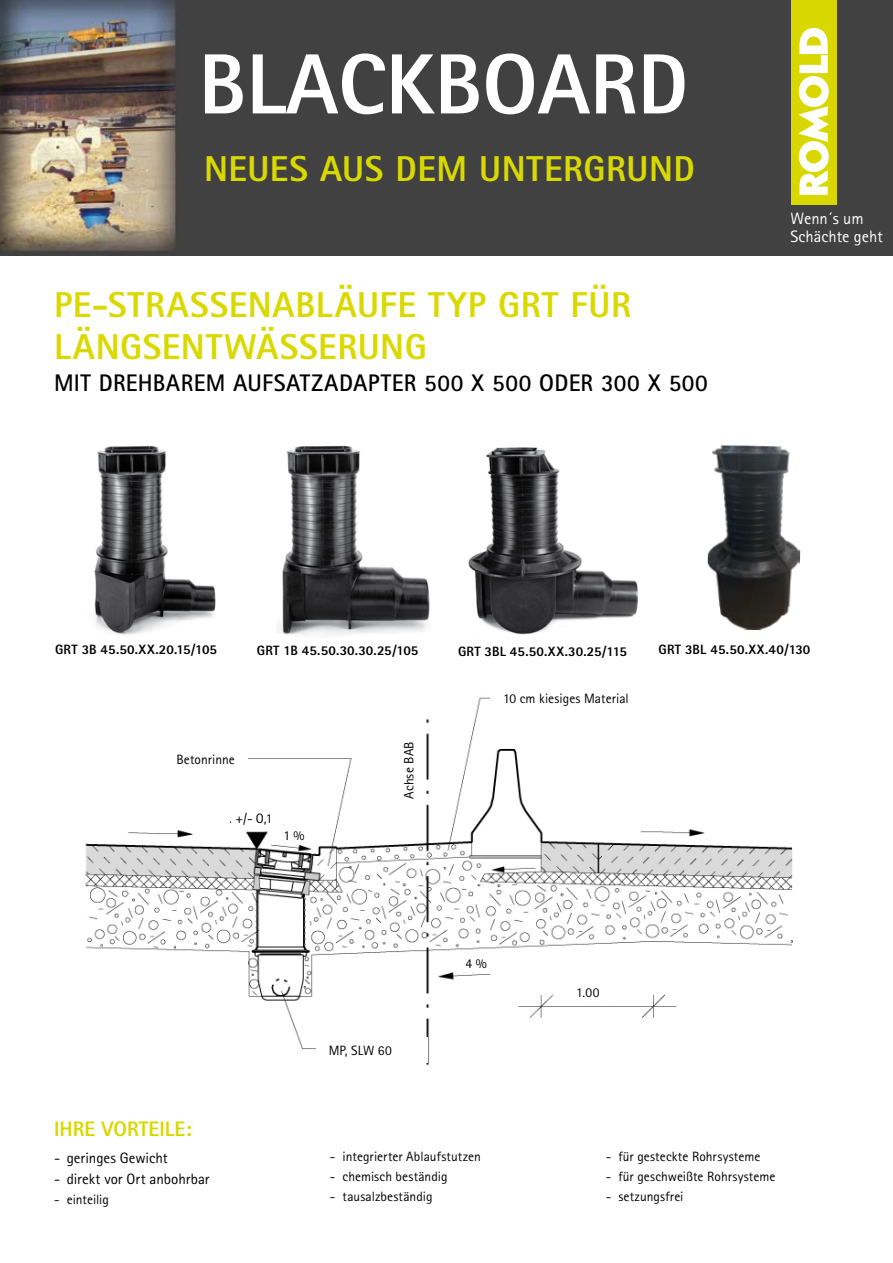
<style>
.page{position:relative;width:893px;height:1263px;background:#fff}
.page>*{position:absolute;margin:0;border:0;box-sizing:border-box;transform-origin:0 0}
.t1{font:800 85.5px "Rotis Sans Serif";color:#fff}
.t2{font:800 36px/42px "Rotis Sans Serif";letter-spacing:.015em;color:#d9d900}
.t3{font:700 24px "Rotis Sans Serif";letter-spacing:.02em;color:#000}
.t4{font:800 21px "Rotis Sans Serif";color:#d8d800}
.t5{font:16.5px/18px "Rotis Sans Serif";color:#fff}
.t6{font:15px "Rotis Sans Serif";color:#000}
.t7{font:13.5px "Rotis Sans Serif";letter-spacing:.005em;color:#000}
.t8{font:800 13.5px "Rotis Sans Serif";color:#000}
</style>
<div class="page">
<img style="left:0;top:0;width:893px;height:255px">
<div style="left:791px;top:0;width:45px;height:204px;background:#d8d800"></div>
<svg style="left:798px;top:28px;width:31px;height:167px"></svg>
<img style="left:94px;top:445px;width:122px;height:190px">
<img style="left:468px;top:447px;width:170px;height:188px">
<img style="left:278px;top:445px;width:152px;height:190px">
<img style="left:707px;top:445px;width:94px;height:186px">
<img style="left:85px;top:697px;width:708px;height:368px">
<div style="left:490px;top:679px;width:223px;height:38px;background:#fff"></div>
<div style="left:137px;top:743px;width:111px;height:31px;background:#fff"></div>
<div style="left:563px;top:978px;width:69px;height:27px;background:#fff"></div>
<div style="left:453px;top:953px;width:48px;height:19px;background:#fff"></div>
<div style="left:316px;top:1037px;width:112px;height:26px;background:#fff"></div>
<div style="left:393px;top:708px;width:30px;height:103px;background:#fff"></div>
<div style="left:231px;top:805px;width:52px;height:26px;background:#fff"></div>
<div style="left:272px;top:825px;width:48px;height:19px;background:#fff"></div>
<h1 class="t1" style="left:199px;top:30px;width:491px">BLACKBOARD</h1>
<h2 class="t2" style="left:204px;top:147px;width:488px">NEUES AUS DEM UNTERGRUND</h2>
<h2 class="t2" style="left:54px;top:284px;width:571px;text-indent:175px">ENABLÄUFE TYP GRT FÜR<br>LÄNGSENTWÄSSERUNG</h2>
<h3 class="t3" style="left:54px;top:367px;width:655px">MIT DREHBAREM AUFSATZADAPTER 500 X 500 ODER 300 X 500</h3>
<h2 class="t2" style="left:54px;top:284px;width:112px">PE-STRASS</h2>
<p class="t5" style="left:791px;top:209px;width:94px">Wenn´s um<br>Schächte geht</p>
<p class="t8" style="left:55px;top:641px;width:164px">GRT 3B 45.50.XX.20.15/105</p>
<p class="t8" style="left:257px;top:641px;width:163px">GRT 1B 45.50.30.30.25/105</p>
<p class="t8" style="left:458px;top:642px;width:170px">GRT 3BL 45.50.XX.30.25/115</p>
<p class="t8" style="left:659px;top:641px;width:153px">GRT 3BL 45.50.XX.40/130</p>
<p class="t7" style="left:177px;top:751px;width:60px">Betonrinne</p>
<p class="t7" style="left:235px;top:810px;width:39px">+/- O,1</p>
<p class="t7" style="left:283px;top:827px;width:23px">1 %</p>
<p class="t7" style="left:401px;top:799px;width:59px;rotate:-90deg">Achse BAB</p>
<p class="t7" style="left:503px;top:690px;width:127px">10 cm kiesiges Material</p>
<h3 class="t4" style="left:54px;top:1116px;width:139px">IHRE VORTEILE:</h3>
<p class="t6" style="left:54px;top:1149px;width:115px">- geringes Gewicht</p>
<p class="t6" style="left:54px;top:1170px;width:157px">- direkt vor Ort anbohrbar</p>
<p class="t7" style="left:54px;top:1191px;width:57px">- einteilig</p>
<p class="t7" style="left:329px;top:1042px;width:64px">MP, SLW 60</p>
<p class="t7" style="left:466px;top:955px;width:23px">4 %</p>
<p class="t7" style="left:330px;top:1149px;width:153px">- integrierter Ablaufstutzen</p>
<p class="t7" style="left:330px;top:1168px;width:119px">- chemisch beständig</p>
<p class="t7" style="left:330px;top:1188px;width:104px">- tausalzbeständig</p>
<p class="t7" style="left:576px;top:984px;width:25px">1.00</p>
<p class="t7" style="left:606px;top:1149px;width:156px">- für gesteckte Rohrsysteme</p>
<p class="t7" style="left:606px;top:1168px;width:171px">- für geschweißte Rohrsysteme</p>
<p class="t7" style="left:606px;top:1188px;width:79px">- setzungsfrei</p>
</div>
